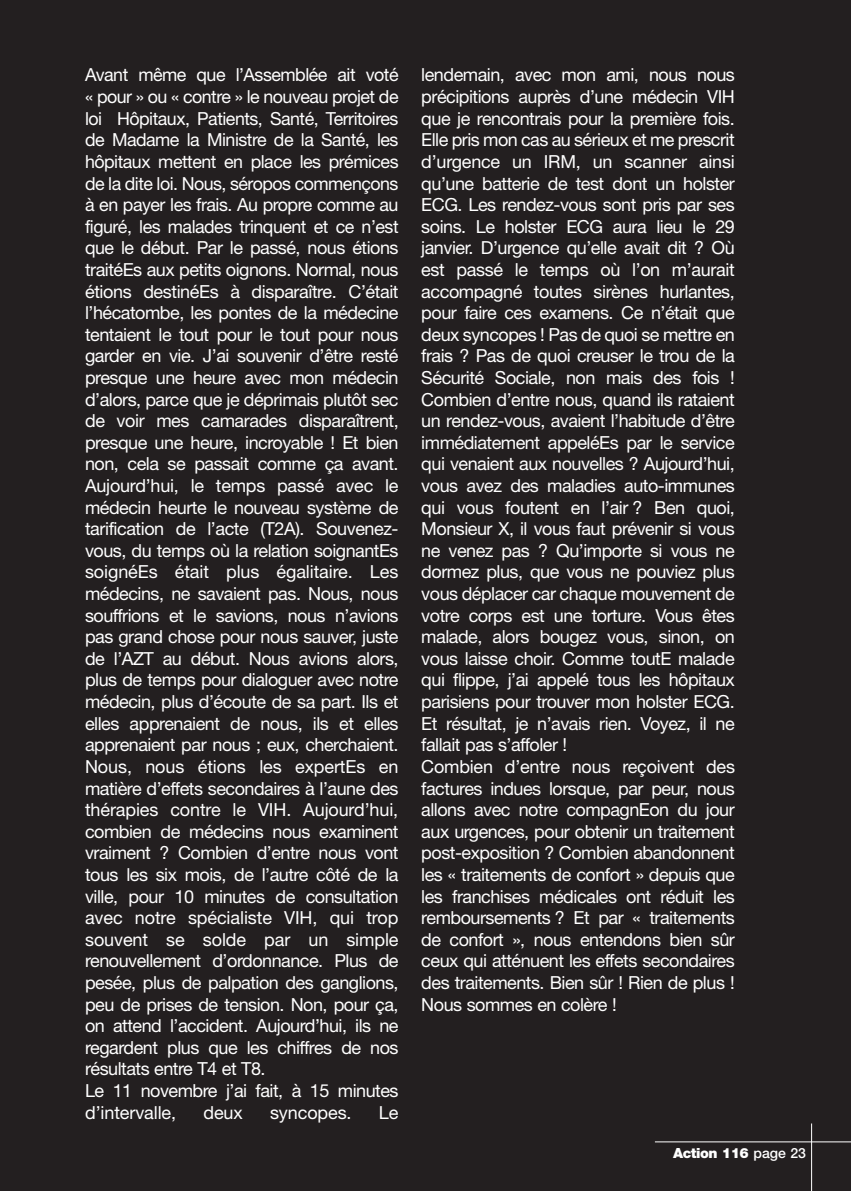
<style>
.page{position:relative;width:851px;height:1191px;background:#fff}
.page>*{position:absolute;margin:0;border:0;box-sizing:border-box;transform-origin:0 0}
.t1{font:18px/21.6px "Helvetica Neue";letter-spacing:-.03em;color:#fff}
.t2{font:18px "Helvetica Neue";letter-spacing:-.005em;color:#fff}
.t3{font:900 14px "Helvetica Neue";letter-spacing:-.035em;color:#fff}
.s1{font-weight:500}
</style>
<div class="page">
<div style="left:0;top:0;width:850px;height:1191px;background:#231f20"></div>
<hr style="left:654px;top:1141px;width:196px;height:1px;background:#fff">
<hr style="left:811px;top:1123px;width:1px;height:68px;background:#fff">
<p class="t1" style="left:85px;top:66px;width:315px">Avant même que l’Assemblée ait voté « pour » ou « contre » le nouveau projet de loi Hôpitaux, Patients, Santé, Territoires de Madame la Ministre de la Santé, les hôpitaux mettent en place les prémices de la dite loi. Nous, séropos commençons à en payer les frais. Au propre comme au figuré, les malades trinquent et ce n’est que le début. Par le passé, nous étions traitéEs aux petits oignons. Normal, nous étions destinéEs à disparaître. C’était l’hécatombe, les pontes de la médecine tentaient le tout pour le tout pour nous garder en vie. J’ai souvenir d’être resté presque une heure avec mon médecin d’alors, parce que je déprimais plutôt sec de voir mes camarades disparaîtrent, presque une heure, incroyable ! Et bien non, cela se passait comme ça avant.<br>Aujourd’hui, le temps passé avec le médecin heurte le nouveau système de tarification de l’acte (T2A). Souvenez&shy;vous, du temps où la relation soignantEs soignéEs était plus égalitaire. Les médecins, ne savaient pas. Nous, nous souffrions et le savions, nous n’avions pas grand chose pour nous sauver, juste de l’AZT au début. Nous avions alors, plus de temps pour dialoguer avec notre médecin, plus d’écoute de sa part. Ils et elles apprenaient de nous, ils et elles apprenaient par nous ; eux, cherchaient.<br>Nous, nous étions les expertEs en matière d’effets secondaires à l’aune des thérapies contre le VIH. Aujourd’hui, combien de médecins nous examinent vraiment ? Combien d’entre nous vont tous les six mois, de l’autre côté de la ville, pour 10 minutes de consultation avec notre spécialiste VIH, qui trop souvent se solde par un simple renouvellement d’ordonnance. Plus de pesée, plus de palpation des ganglions, peu de prises de tension. Non, pour ça, on attend l’accident. Aujourd’hui, ils ne regardent plus que les chiffres de nos résultats entre T4 et T8.<br>Le 11 novembre j’ai fait, à 15 minutes d’intervalle,</p>
<p class="t1" style="left:203px;top:1103px;width:41px">deux</p>
<p class="t2" style="left:270px;top:1105px;width:83px">syncopes.</p>
<p class="t1" style="left:379px;top:1103px;width:21px">Le</p>
<p class="t1" style="left:421px;top:66px;width:315px">lendemain, avec mon ami, nous nous précipitions auprès d’une médecin VIH que je rencontrais pour la première fois.<br>Elle pris mon cas au sérieux et me prescrit d’urgence un IRM, un scanner ainsi qu’une batterie de test dont un holster ECG. Les rendez-vous sont pris par ses soins. Le holster ECG aura lieu le 29 janvier. D’urgence qu’elle avait dit ? Où est passé le temps où l’on m’aurait accompagné toutes sirènes hurlantes, pour faire ces examens. Ce n’était que deux syncopes ! Pas de quoi se mettre en frais ? Pas de quoi creuser le trou de la Sécurité Sociale, non mais des fois !<br>Combien d’entre nous, quand ils rataient un rendez-vous, avaient l’habitude d’être immédiatement appeléEs par le service qui venaient aux nouvelles ? Aujourd’hui, vous avez des maladies auto-immunes qui vous foutent en l’air ? Ben quoi, Monsieur X, il vous faut prévenir si vous ne venez pas ? Qu’importe si vous ne dormez plus, que vous ne pouviez plus vous déplacer car chaque mouvement de votre corps est une torture. Vous êtes malade, alors bougez vous, sinon, on vous laisse choir. Comme toutE malade qui flippe, j’ai appelé tous les hôpitaux parisiens pour trouver mon holster ECG.<br>Et résultat, je n’avais rien. Voyez, il ne fallait pas s’affoler !<br>Combien d’entre nous reçoivent des factures indues lorsque, par peur, nous allons avec notre compagnEon du jour aux urgences, pour obtenir un traitement post-exposition ? Combien abandonnent les « traitements de confort » depuis que les franchises médicales ont réduit les remboursements ? Et par « traitements de confort », nous entendons bien sûr ceux qui atténuent les effets secondaires des traitements. Bien sûr ! Rien de plus !<br>Nous sommes en colère !</p>
<p class="t3" style="left:673px;top:1147px;width:134px">Action 116 <span class="s1">page 23</span></p>
</div>
